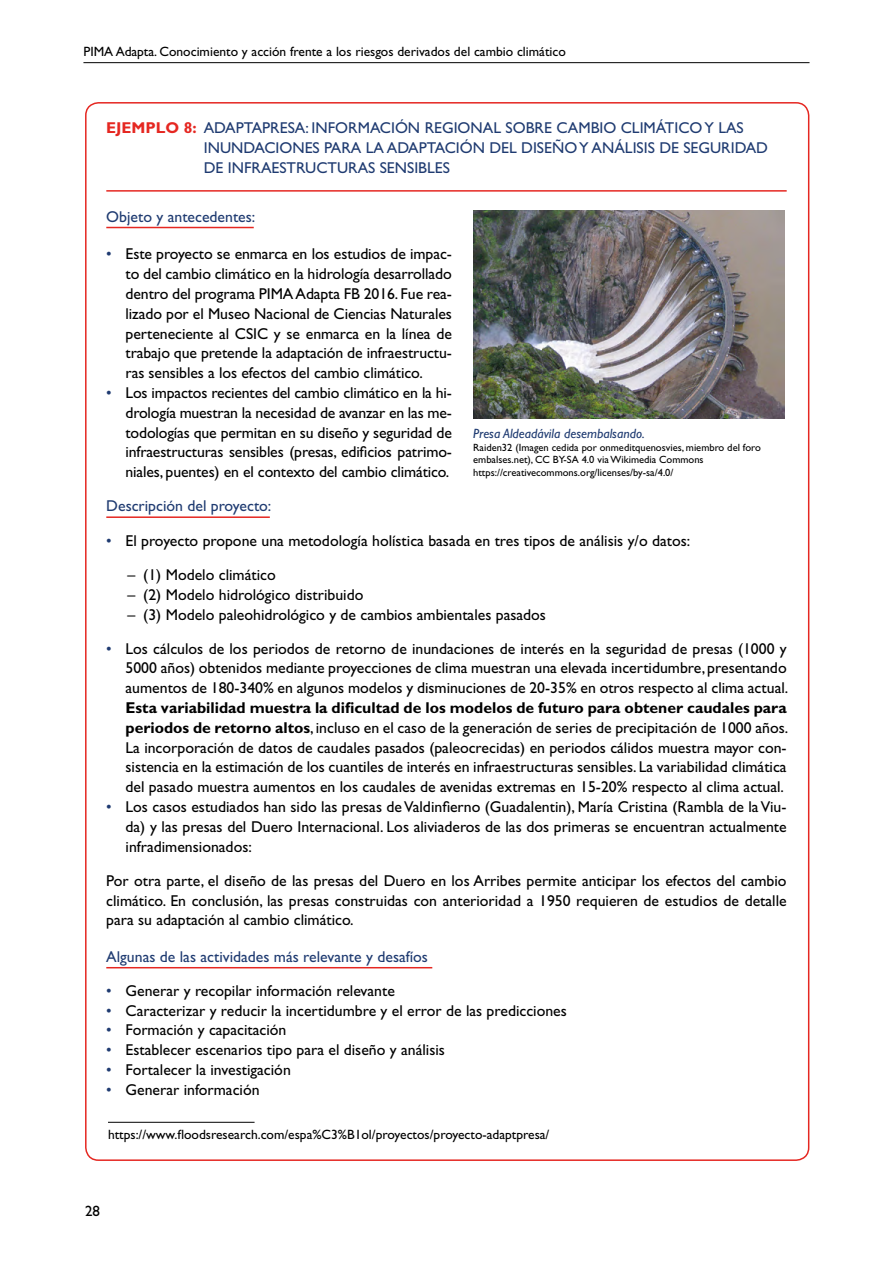
<style>
.page{position:relative;width:893px;height:1263px;background:#fff}
.page>*{position:absolute;margin:0;border:0;box-sizing:border-box;transform-origin:0 0}
.t1{font:15.75px/19.8px "Gill Sans Std";color:#000;text-align:justify}
.t2{font:15.75px/20.1px "Gill Sans Std";color:#1f3b71}
.t3{font:15px "Gill Sans Std";color:#000}
.t4{font:13.5px "Gill Sans Std";color:#000}
.t5{font:italic 13.5px "Gill Sans Std";color:#1f3b71}
.t6{font:10.5px/12.6px "Gill Sans Std";color:#000}
.s1{font-weight:700;color:#e52721}
.s2{color:#1f3b71}
.s3{font-weight:700}
</style>
<div class="page">
<hr style="left:83px;top:62px;width:726px;height:1px;background:#000">
<hr style="left:106px;top:190px;width:681px;height:2px;background:#e52721">
<hr style="left:106px;top:227px;width:148px;height:1px;background:#e52721">
<hr style="left:106px;top:516px;width:164px;height:2px;background:#e52721">
<hr style="left:106px;top:967px;width:326px;height:1px;background:#e52721">
<img style="left:473px;top:210px;width:312px;height:209px">
<hr style="left:108px;top:1122px;width:147px;height:1px;background:#000">
<p class="t4" style="left:83px;top:44px;width:484px">PIMA Adapta. Conocimiento y acción frente a los riesgos derivados del cambio climático</p>
<p class="t2" style="left:204px;top:118px;width:566px;text-indent:-98px"><span class="s1">EJEMPLO 8:</span> ADAPTAPRESA: INFORMACIÓN REGIONAL SOBRE CAMBIO CLIMÁTICO Y LAS<br>INUNDACIONES PARA LA ADAPTACIÓN DEL DISEÑO Y ANÁLISIS DE SEGURIDAD<br>DE INFRAESTRUCTURAS SENSIBLES</p>
<p class="t2" style="left:106px;top:206px;width:151px">Objeto y antecedentes:</p>
<p class="t1" style="left:126px;top:244px;width:328px;text-indent:-19px"><span class="s2">•</span> Este proyecto se enmarca en los estudios de impac&shy;to del cambio climático en la hidrología desarrollado dentro del programa PIMA Adapta FB 2016. Fue rea&shy;lizado por el Museo Nacional de Ciencias Naturales perteneciente al CSIC y se enmarca en la línea de trabajo que pretende la adaptación de infraestructu&shy;ras sensibles a los efectos del cambio climático.</p>
<p class="t1" style="left:126px;top:383px;width:328px;text-indent:-19px"><span class="s2">•</span> Los impactos recientes del cambio climático en la hi&shy;drología muestran la necesidad de avanzar en las me&shy;todologías que permitan en su diseño y seguridad de infraestructuras sensibles (presas, edificios patrimo&shy;niales, puentes) en el contexto del cambio climático.</p>
<p class="t2" style="left:106px;top:496px;width:167px">Descripción del proyecto:</p>
<p class="t1" style="left:106px;top:531px;width:585px"><span class="s2">•</span> El proyecto propone una metodología holística basada en tres tipos de análisis y/o datos:</p>
<p class="t1" style="left:128px;top:565px;width:150px">– (1) Modelo climático</p>
<p class="t1" style="left:128px;top:585px;width:237px">– (2) Modelo hidrológico distribuido</p>
<p class="t1" style="left:128px;top:604px;width:420px">– (3) Modelo paleohidrológico y de cambios ambientales pasados</p>
<p class="t1" style="left:126px;top:639px;width:664px;text-indent:-19px"><span class="s2">•</span> Los cálculos de los periodos de retorno de inundaciones de interés en la seguridad de presas (1000 y 5000 años) obtenidos mediante proyecciones de clima muestran una elevada incertidumbre, presentando aumentos de 180-340% en algunos modelos y disminuciones de 20-35% en otros respecto al clima actual.</p>
<p class="t1" style="left:126px;top:698px;width:664px"><span class="s3">Esta variabilidad muestra la dificultad de los modelos de futuro para obtener caudales para periodos de retorno altos</span>, incluso en el caso de la generación de series de precipitación de 1000 años.<br>La incorporación de datos de caudales pasados (paleocrecidas) en periodos cálidos muestra mayor con&shy;sistencia en la estimación de los cuantiles de interés en infraestructuras sensibles. La variabilidad climática del pasado muestra aumentos en los caudales de avenidas extremas en 15-20% respecto al clima actual.</p>
<p class="t1" style="left:126px;top:797px;width:663px;text-indent:-19px"><span class="s2">•</span> Los casos estudiados han sido las presas de Valdinfierno (Guadalentin), María Cristina (Rambla de la Viu&shy;da) y las presas del Duero Internacional. Los aliviaderos de las dos primeras se encuentran actualmente infradimensionados:</p>
<p class="t1" style="left:106px;top:871px;width:682px">Por otra parte, el diseño de las presas del Duero en los Arribes permite anticipar los efectos del cambio climático. En conclusión, las presas construidas con anterioridad a 1950 requieren de estudios de detalle para su adaptación al cambio climático.</p>
<p class="t2" style="left:106px;top:946px;width:323px">Algunas de las actividades más relevante y desafíos</p>
<p class="t1" style="left:106px;top:980px;width:290px"><span class="s2">•</span> Generar y recopilar información relevante</p>
<p class="t1" style="left:106px;top:1000px;width:462px"><span class="s2">•</span> Caracterizar y reducir la incertidumbre y el error de las predicciones</p>
<p class="t1" style="left:106px;top:1020px;width:182px"><span class="s2">•</span> Formación y capacitación</p>
<p class="t1" style="left:106px;top:1040px;width:340px"><span class="s2">•</span> Establecer escenarios tipo para el diseño y análisis</p>
<p class="t1" style="left:106px;top:1060px;width:186px"><span class="s2">•</span> Fortalecer la investigación</p>
<p class="t1" style="left:106px;top:1079px;width:155px"><span class="s2">•</span> Generar información</p>
<p class="t5" style="left:473px;top:426px;width:173px">Presa Aldeadávila desembalsando.</p>
<p class="t6" style="left:473px;top:441px;width:289px">Raiden32 (Imagen cedida por onmeditquenosvies, miembro del foro embalses.net), CC BY-SA 4.0 via Wikimedia Commons https://creativecommons.org/licenses/by-sa/4.0/</p>
<p class="t4" style="left:108px;top:1126px;width:443px">https://www.floodsresearch.com/espa%C3%B1ol/proyectos/proyecto-adaptpresa/</p>
<p class="t3" style="left:85px;top:1202px;width:16px">28</p>
</div>
